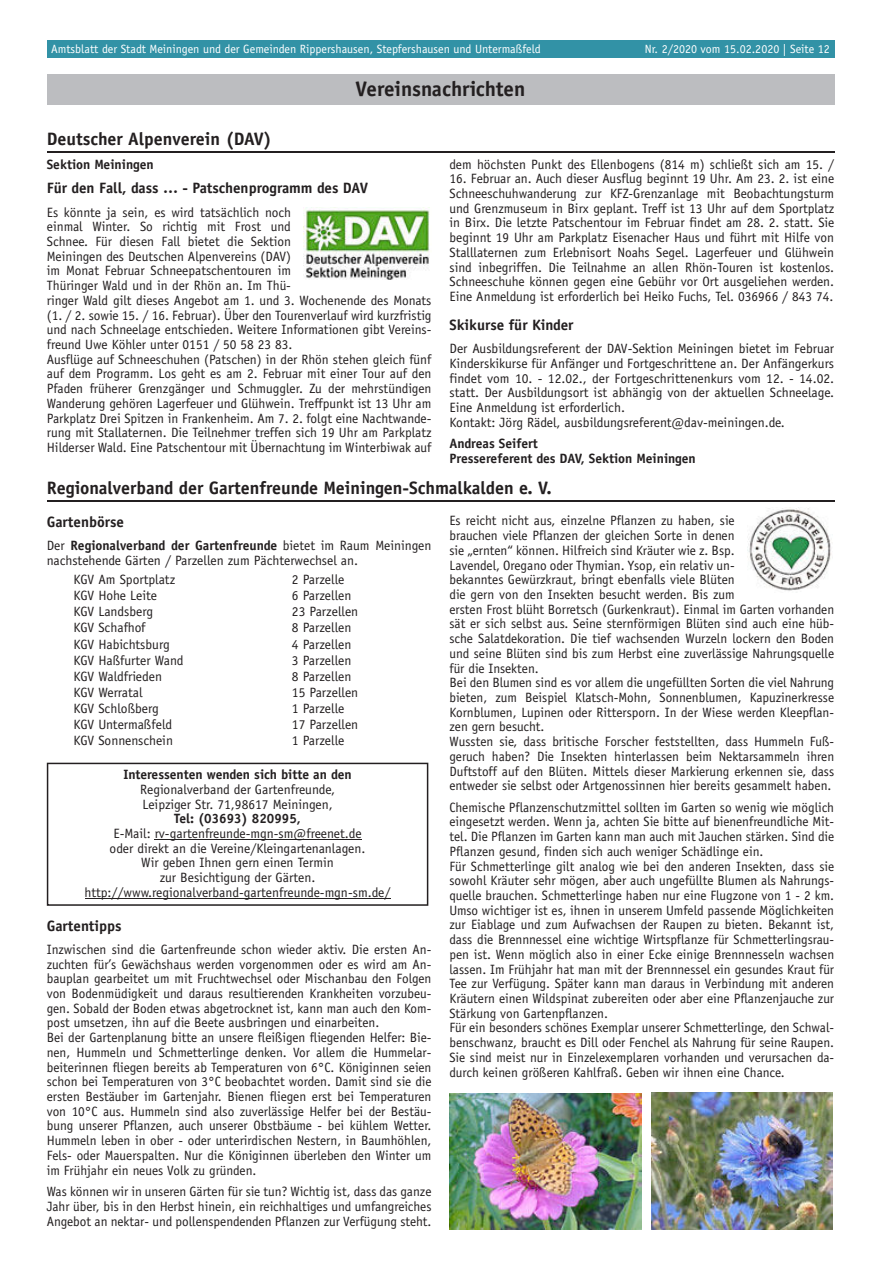
<style>
.page{position:relative;width:881px;height:1263px;background:#fff}
.page>*{position:absolute;margin:0;border:0;box-sizing:border-box;transform-origin:0 0}
.t1{font:700 21px "Officina Sans LT";color:#231f20}
.t2{font:700 18px "Officina Sans LT";color:#231f20}
.t3{font:700 15px "Officina Sans LT";color:#231f20}
.t4{font:13.5px/14.7px "Officina Sans LT";color:#231f20}
.t5{font:700 13.5px/14.7px "Officina Sans LT";color:#231f20}
.t6{font:12px "Officina Sans LT";color:#fff}
.s1{font-weight:700}
</style>
<div class="page">
<div style="left:47px;top:40px;width:786px;height:17px;background:#3292a6"></div>
<div style="left:47px;top:74px;width:786px;height:30px;background:#bcbdc0"></div>
<hr style="left:47px;top:152px;width:786px;height:1px;background:#231f20">
<img style="left:304px;top:207px;width:126px;height:73px">
<hr style="left:47px;top:500px;width:786px;height:1px;background:#231f20">
<svg style="left:47px;top:763px;width:381px;height:143px"></svg>
<img style="left:449px;top:1093px;width:191px;height:136px">
<img style="left:651px;top:1092px;width:181px;height:137px">
<img style="left:747px;top:507px;width:84px;height:84px">
<p class="t6" style="left:51px;top:43px;width:491px">Amtsblatt der Stadt Meiningen und der Gemeinden Rippershausen, Stepfershausen und Untermaßfeld</p>
<p class="t6" style="left:644px;top:43px;width:186px">Nr. 2/2020 vom 15.02.2020 | Seite 12</p>
<h1 class="t1" style="left:355px;top:77px;width:171px">Vereinsnachrichten</h1>
<h2 class="t2" style="left:47px;top:129px;width:226px">Deutscher Alpenverein (DAV)</h2>
<p class="t5" style="left:47px;top:157px;width:108px">Sektion Meiningen</p>
<p class="t3" style="left:47px;top:180px;width:322px">Für den Fall, dass … - Patschenprogramm des DAV</p>
<p class="t4" style="left:47px;top:205px;width:386px">Es könnte ja sein, es wird tatsächlich noch<br>einmal Winter. So richtig mit Frost und<br>Schnee. Für diesen Fall bietet die Sektion<br>Meiningen des Deutschen Alpenvereins (DAV)<br>im Monat Februar Schneepatschentouren im<br>Thüringer Wald und in der Rhön an. Im Thü-<br>ringer Wald gilt dieses Angebot am 1. und 3. Wochenende des Monats (1. / 2. sowie 15. / 16. Februar). Über den Tourenverlauf wird kurzfristig und nach Schneelage entschieden. Weitere Informationen gibt Vereins&shy;freund Uwe Köhler unter 0151 / 50 58 23 83.<br>Ausflüge auf Schneeschuhen (Patschen) in der Rhön stehen gleich fünf auf dem Programm. Los geht es am 2. Februar mit einer Tour auf den Pfaden früherer Grenzgänger und Schmuggler. Zu der mehrstündigen Wanderung gehören Lagerfeuer und Glühwein. Treffpunkt ist 13 Uhr am Parkplatz Drei Spitzen in Frankenheim. Am 7. 2. folgt eine Nachtwande&shy;rung mit Stallaternen. Die Teilnehmer treffen sich 19 Uhr am Parkplatz Hilderser Wald. Eine Patschentour mit Übernachtung im Winterbiwak auf</p>
<p class="t4" style="left:449px;top:157px;width:386px">dem höchsten Punkt des Ellenbogens (814 m) schließt sich am 15. /</p>
<p class="t4" style="left:449px;top:172px;width:386px;text-align:justify">16. Februar an. Auch dieser Ausflug beginnt 19 Uhr. Am 23. 2. ist eine Schneeschuhwanderung zur KFZ-Grenzanlage mit Beobachtungsturm und Grenzmuseum in Birx geplant. Treff ist 13 Uhr auf dem Sportplatz in Birx. Die letzte Patschentour im Februar findet am 28. 2. statt. Sie beginnt 19 Uhr am Parkplatz Eisenacher Haus und führt mit Hilfe von Stalllaternen zum Erlebnisort Noahs Segel. Lagerfeuer und Glühwein sind inbegriffen. Die Teilnahme an allen Rhön-Touren ist kostenlos.<br>Schneeschuhe können gegen eine Gebühr vor Ort ausgeliehen werden.<br>Eine Anmeldung ist erforderlich bei Heiko Fuchs, Tel. 036966 / 843 74.</p>
<p class="t3" style="left:449px;top:316px;width:125px">Skikurse für Kinder</p>
<p class="t4" style="left:449px;top:342px;width:386px">Der Ausbildungsreferent der DAV-Sektion Meiningen bietet im Februar Kinderskikurse für Anfänger und Fortgeschrittene an. Der Anfängerkurs findet vom 10. - 12.02., der Fortgeschrittenenkurs vom 12. - 14.02. statt. Der Ausbildungsort ist abhängig von der aktuellen Schneelage.<br>Eine Anmeldung ist erforderlich.<br>Kontakt: Jörg Rädel, ausbildungsreferent@dav-meiningen.de.</p>
<p class="t5" style="left:449px;top:437px;width:248px">Andreas Seifert<br>Pressereferent des DAV, Sektion Meiningen</p>
<h2 class="t2" style="left:47px;top:477px;width:506px">Regionalverband der Gartenfreunde Meiningen-Schmalkalden e. V.</h2>
<p class="t3" style="left:47px;top:513px;width:79px">Gartenbörse</p>
<p class="t4" style="left:47px;top:539px;width:386px">Der <span class="s1">Regionalverband der Gartenfreunde</span> bietet im Raum Meiningen nachstehende Gärten / Parzellen zum Pächterwechsel an.</p>
<p class="t4" style="left:74px;top:572px;width:103px">KGV Am Sportplatz</p>
<p class="t4" style="left:292px;top:572px;width:54px">2 Parzelle</p>
<p class="t4" style="left:74px;top:588px;width:85px">KGV Hohe Leite</p>
<p class="t4" style="left:292px;top:588px;width:61px">6 Parzellen</p>
<p class="t4" style="left:74px;top:605px;width:81px">KGV Landsberg</p>
<p class="t4" style="left:292px;top:605px;width:68px">23 Parzellen</p>
<p class="t4" style="left:74px;top:621px;width:73px">KGV Schafhof</p>
<p class="t4" style="left:292px;top:621px;width:61px">8 Parzellen</p>
<p class="t4" style="left:74px;top:637px;width:98px">KGV Habichtsburg</p>
<p class="t4" style="left:292px;top:637px;width:61px">4 Parzellen</p>
<p class="t4" style="left:74px;top:653px;width:111px">KGV Haßfurter Wand</p>
<p class="t4" style="left:292px;top:653px;width:61px">3 Parzellen</p>
<p class="t4" style="left:74px;top:669px;width:90px">KGV Waldfrieden</p>
<p class="t4" style="left:292px;top:669px;width:61px">8 Parzellen</p>
<p class="t4" style="left:74px;top:685px;width:71px">KGV Werratal</p>
<p class="t4" style="left:292px;top:685px;width:68px">15 Parzellen</p>
<p class="t4" style="left:74px;top:701px;width:87px">KGV Schloßberg</p>
<p class="t4" style="left:292px;top:701px;width:54px">1 Parzelle</p>
<p class="t4" style="left:74px;top:717px;width:100px">KGV Untermaßfeld</p>
<p class="t4" style="left:292px;top:717px;width:68px">17 Parzellen</p>
<p class="t4" style="left:74px;top:734px;width:101px">KGV Sonnenschein</p>
<p class="t4" style="left:292px;top:734px;width:54px">1 Parzelle</p>
<p class="t5" style="left:123px;top:767px;width:230px">Interessenten wenden sich bitte an den</p>
<p class="t4" style="left:140px;top:782px;width:196px">Regionalverband der Gartenfreunde,<br>Leipziger Str. 71,98617 Meiningen,</p>
<p class="t5" style="left:174px;top:811px;width:128px">Tel: (03693) 820995,</p>
<p class="t4" style="left:85px;top:826px;width:307px;text-align:center">E-Mail: rv-gartenfreunde-mgn-sm@freenet.de<br>oder direkt an die Vereine/Kleingartenanlagen.<br>Wir geben Ihnen gern einen Termin<br>zur Besichtigung der Gärten. http://www.regionalverband-gartenfreunde-mgn-sm.de/</p>
<p class="t3" style="left:47px;top:917px;width:76px">Gartentipps</p>
<p class="t4" style="left:47px;top:942px;width:386px">Inzwischen sind die Gartenfreunde schon wieder aktiv. Die ersten An&shy;zuchten für’s Gewächshaus werden vorgenommen oder es wird am An&shy;bauplan gearbeitet um mit Fruchtwechsel oder Mischanbau den Folgen von Bodenmüdigkeit und daraus resultierenden Krankheiten vorzubeu&shy;gen. Sobald der Boden etwas abgetrocknet ist, kann man auch den Kom&shy;post umsetzen, ihn auf die Beete ausbringen und einarbeiten.<br>Bei der Gartenplanung bitte an unsere fleißigen fliegenden Helfer: Bie&shy;nen, Hummeln und Schmetterlinge denken. Vor allem die Hummelar&shy;beiterinnen fliegen bereits ab Temperaturen von 6°C. Königinnen seien schon bei Temperaturen von 3°C beobachtet worden. Damit sind sie die ersten Bestäuber im Gartenjahr. Bienen fliegen erst bei Temperaturen von 10°C aus. Hummeln sind also zuverlässige Helfer bei der Bestäu&shy;bung unserer Pflanzen, auch unserer Obstbäume - bei kühlem Wetter.<br>Hummeln leben in ober - oder unterirdischen Nestern, in Baumhöhlen, Fels- oder Mauerspalten. Nur die Königinnen überleben den Winter um im Frühjahr ein neues Volk zu gründen.</p>
<p class="t4" style="left:47px;top:1184px;width:386px;text-align:justify">Was können wir in unseren Gärten für sie tun? Wichtig ist, dass das ganze Jahr über, bis in den Herbst hinein, ein reichhaltiges und umfangreiches Angebot an nektar- und pollenspendenden Pflanzen zur Verfügung steht.</p>
<p class="t4" style="left:449px;top:514px;width:386px">Es reicht nicht aus, einzelne Pflanzen zu haben, sie<br>brauchen viele Pflanzen der gleichen Sorte in denen<br>sie „ernten“ können. Hilfreich sind Kräuter wie z. Bsp.<br>Lavendel, Oregano oder Thymian. Ysop, ein relativ un-<br>bekanntes Gewürzkraut, bringt ebenfalls viele Blüten<br>die gern von den Insekten besucht werden. Bis zum<br>ersten Frost blüht Borretsch (Gurkenkraut). Einmal im Garten vorhanden sät er sich selbst aus. Seine sternförmigen Blüten sind auch eine hüb&shy;sche Salatdekoration. Die tief wachsenden Wurzeln lockern den Boden und seine Blüten sind bis zum Herbst eine zuverlässige Nahrungsquelle für die Insekten.<br>Bei den Blumen sind es vor allem die ungefüllten Sorten die viel Nahrung bieten, zum Beispiel Klatsch-Mohn, Sonnenblumen, Kapuzinerkresse Kornblumen, Lupinen oder Rittersporn. In der Wiese werden Kleepflan&shy;zen gern besucht.<br>Wussten sie, dass britische Forscher feststellten, dass Hummeln Fuß&shy;geruch haben? Die Insekten hinterlassen beim Nektarsammeln ihren Duftstoff auf den Blüten. Mittels dieser Markierung erkennen sie, dass entweder sie selbst oder Artgenossinnen hier bereits gesammelt haben.</p>
<p class="t4" style="left:449px;top:800px;width:386px">Chemische Pflanzenschutzmittel sollten im Garten so wenig wie möglich eingesetzt werden. Wenn ja, achten Sie bitte auf bienenfreundliche Mit&shy;tel. Die Pflanzen im Garten kann man auch mit Jauchen stärken. Sind die Pflanzen gesund, finden sich auch weniger Schädlinge ein.<br>Für Schmetterlinge gilt analog wie bei den anderen Insekten, dass sie sowohl Kräuter sehr mögen, aber auch ungefüllte Blumen als Nahrungs&shy;quelle brauchen. Schmetterlinge haben nur eine Flugzone von 1 - 2 km.<br>Umso wichtiger ist es, ihnen in unserem Umfeld passende Möglichkeiten zur Eiablage und zum Aufwachsen der Raupen zu bieten. Bekannt ist, dass die Brennnessel eine wichtige Wirtspflanze für Schmetterlingsrau&shy;pen ist. Wenn möglich also in einer Ecke einige Brennnesseln wachsen lassen. Im Frühjahr hat man mit der Brennnessel ein gesundes Kraut für Tee zur Verfügung. Später kann man daraus in Verbindung mit anderen Kräutern einen Wildspinat zubereiten oder aber eine Pflanzenjauche zur Stärkung von Gartenpflanzen.<br>Für ein besonders schönes Exemplar unserer Schmetterlinge, den Schwal&shy;benschwanz, braucht es Dill oder Fenchel als Nahrung für seine Raupen.<br>Sie sind meist nur in Einzelexemplaren vorhanden und verursachen da&shy;durch keinen größeren Kahlfraß. Geben wir ihnen eine Chance.</p>
</div>
